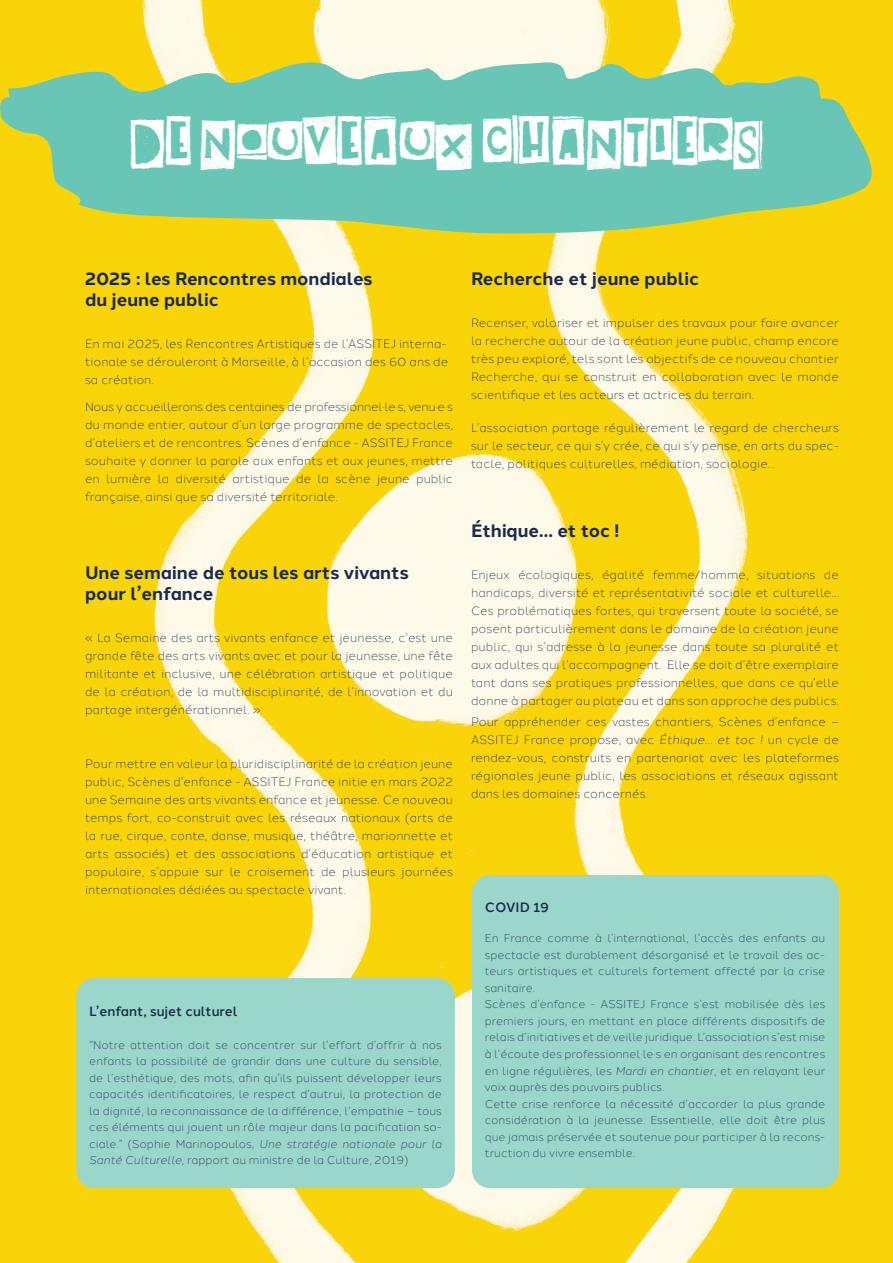
<style>
.page{position:relative;width:893px;height:1263px;background:#fff}
.page>*{position:absolute;margin:0;border:0;box-sizing:border-box;transform-origin:0 0}
.t1{font:37.5px "Art Post";color:#fff}
.t2{font:700 18px/21px "Halcom";color:#1a2b4e}
.t3{font:500 13.5px "Halcom";color:#1a2b4e}
.t4{font:300 12px/18px "Halcom";color:#1a2b4e;text-align:justify}
.t5{font:300 11.25px/16.5px "Halcom";color:#1a2b4e;text-align:justify}
.s1{font-style:italic}
</style>
<div class="page">
<img style="left:0;top:0;width:893px;height:1263px">
<div style="left:77px;top:978px;width:378px;height:210px;background:#9bd6cb;border-radius:18px"></div>
<svg style="left:0;top:61px;width:885px;height:173px;background:#89ca96"></svg>
<div style="left:472px;top:875px;width:367px;height:313px;background:#9bd6cb;border-radius:18px"></div>
<h1 class="t1" style="left:130px;top:116px;width:634px">DE NOUVEAUX CHANTIERS</h1>
<h2 class="t2" style="left:85px;top:267px;width:289px">2025 : les Rencontres mondiales du jeune public</h2>
<p class="t4" style="left:85px;top:334px;width:365px">En mai 2025, les Rencontres Artistiques de l’ASSITEJ interna&shy;tionale se dérouleront à Marseille, à l’occasion des 60 ans de sa création.</p>
<p class="t4" style="left:85px;top:397px;width:369px">Nous y accueillerons des centaines de professionnel·le·s, venu·e·s du monde entier, autour d’un large programme de spectacles, d’ateliers et de rencontres. Scènes d’enfance - ASSITEJ France souhaite y donner la parole aux enfants et aux jeunes, mettre en lumière la diversité artistique de la scène jeune public française, ainsi que sa diversité territoriale.</p>
<h2 class="t2" style="left:85px;top:561px;width:325px">Une semaine de tous les arts vivants pour l’enfance</h2>
<p class="t4" style="left:85px;top:628px;width:369px">« La Semaine des arts vivants enfance et jeunesse, c’est une grande fête des arts vivants avec et pour la jeunesse, une fête militante et inclusive, une célébration artistique et politique de la création, de la multidisciplinarité, de l’innovation et du partage intergénérationnel. »</p>
<p class="t4" style="left:85px;top:754px;width:369px">Pour mettre en valeur la pluridisciplinarité de la création jeune public, Scènes d’enfance - ASSITEJ France initie en mars 2022 une Semaine des arts vivants enfance et jeunesse. Ce nouveau temps fort, co-construit avec les réseaux nationaux (arts de la rue, cirque, conte, danse, musique, théâtre, marionnette et arts associés) et des associations d’éducation artistique et populaire, s’appuie sur le croisement de plusieurs journées internationales dédiées au spectacle vivant.</p>
<p class="t3" style="left:89px;top:1000px;width:150px">L’enfant, sujet culturel</p>
<p class="t5" style="left:89px;top:1035px;width:354px">“Notre attention doit se concentrer sur l’effort d’offrir à nos enfants la possibilité de grandir dans une culture du sensible, de l’esthétique, des mots, afin qu’ils puissent développer leurs capacités identificatoires, le respect d’autrui, la protection de la dignité, la reconnaissance de la différence, l’empathie – tous ces éléments qui jouent un rôle majeur dans la pacification so&shy;ciale.” (Sophie Marinopoulos, <span class="s1">Une stratégie nationale pour la Santé Culturelle</span>, rapport au ministre de la Culture, 2019)</p>
<h2 class="t2" style="left:471px;top:267px;width:230px">Recherche et jeune public</h2>
<p class="t4" style="left:471px;top:313px;width:369px">Recenser, valoriser et impulser des travaux pour faire avancer la recherche autour de la création jeune public, champ encore très peu exploré, tels sont les objectifs de ce nouveau chantier Recherche, qui se construit en collaboration avec le monde scientifique et les acteurs et actrices du terrain.</p>
<p class="t4" style="left:471px;top:418px;width:369px">L’association partage régulièrement le regard de chercheurs sur le secteur, ce qui s’y crée, ce qui s’y pense, en arts du spec&shy;tacle, politiques culturelles, médiation, sociologie...</p>
<h2 class="t2" style="left:471px;top:519px;width:150px">Éthique… et toc !</h2>
<p class="t4" style="left:471px;top:565px;width:369px">Enjeux écologiques, égalité femme/homme, situations de handicaps, diversité et représentativité sociale et culturelle… Ces problématiques fortes, qui traversent toute la société, se posent particulièrement dans le domaine de la création jeune public, qui s’adresse à la jeunesse dans toute sa pluralité et aux adultes qui l’accompagnent. Elle se doit d’être exemplaire tant dans ses pratiques professionnelles, que dans ce qu’elle donne à partager au plateau et dans son approche des publics.</p>
<p class="t4" style="left:471px;top:712px;width:369px">Pour appréhender ces vastes chantiers, Scènes d’enfance – ASSITEJ France propose, avec <span class="s1">Éthique… et toc !</span> un cycle de rendez-vous, construits en partenariat avec les plateformes régionales jeune public, les associations et réseaux agissant dans les domaines concernés.</p>
<p class="t3" style="left:485px;top:897px;width:66px">COVID 19</p>
<p class="t5" style="left:485px;top:929px;width:342px;text-align:left">En France comme à l’international, l’accès des enfants au spectacle est durablement désorganisé et le travail des ac&shy;teurs artistiques et culturels fortement affecté par la crise sanitaire.<br>Scènes d’enfance - ASSITEJ France s’est mobilisée dès les premiers jours, en mettant en place différents dispositifs de relais d’initiatives et de veille juridique. L’association s’est mise à l’écoute des professionnel·le·s en organisant des rencontres en ligne régulières, les <span class="s1">Mardi en chantier</span>, et en relayant leur voix auprès des pouvoirs publics.<br>Cette crise renforce la nécessité d’accorder la plus grande considération à la jeunesse. Essentielle, elle doit être plus que jamais préservée et soutenue pour participer à la recons&shy;truction du vivre ensemble.</p>
</div>
